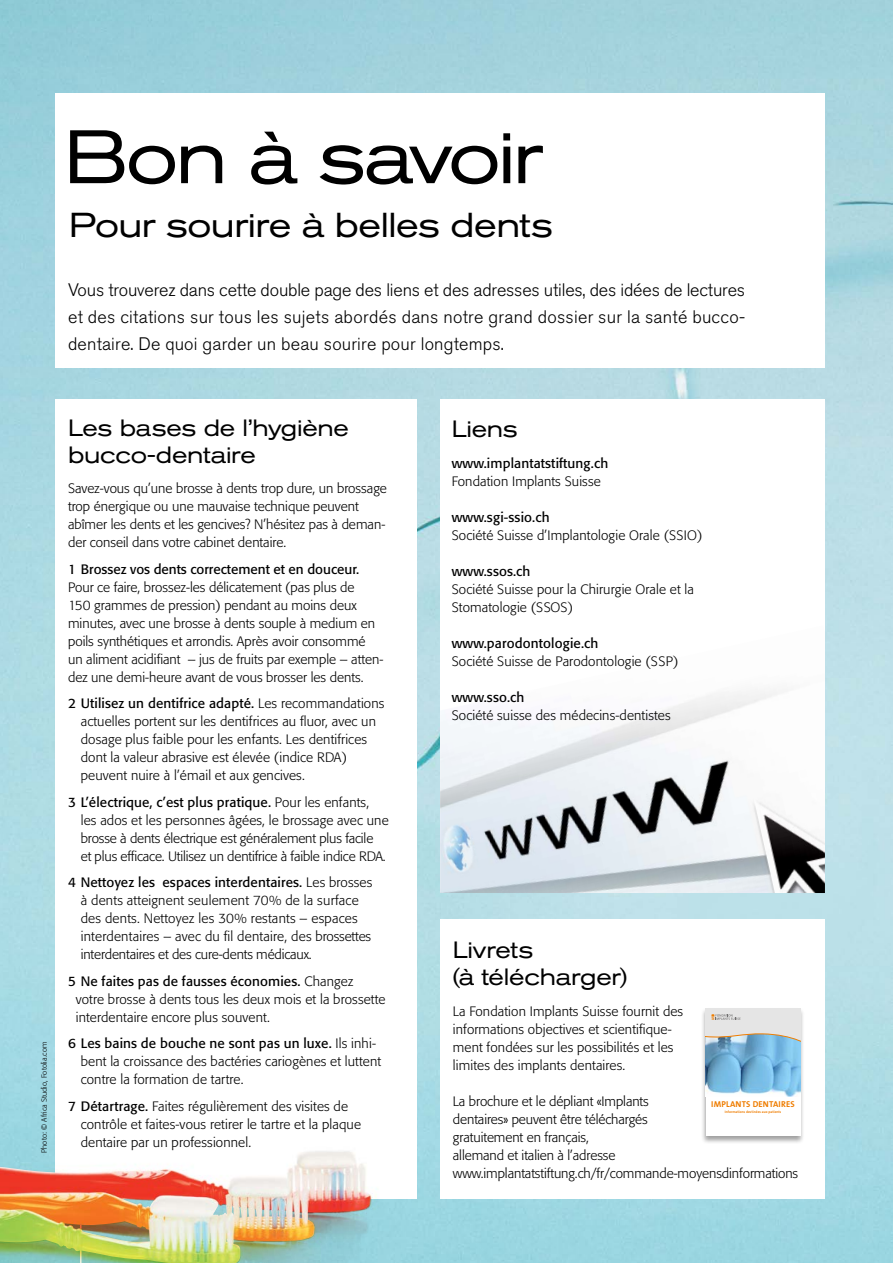
<style>
.page{position:relative;width:893px;height:1263px;background:#fff}
.page>*{position:absolute;margin:0;border:0;box-sizing:border-box;transform-origin:0 0}
.t1{font:expanded 74.85px "Akzidenz Grotesk Pro";letter-spacing:-.04em;color:#000;scale:.96 1}
.t2{font:expanded 34.35px "Akzidenz Grotesk Pro";letter-spacing:-.015em;color:#000;scale:.96 1}
.t3{font:expanded 23.4px/27px "Akzidenz Grotesk Pro";letter-spacing:-.015em;color:#000;scale:.96 1}
.t4{font:300 18px/27px "Akzidenz Grotesk Pro";letter-spacing:.01em;color:#000;text-align:justify}
.t5{font:300 13.5px/18px "Formata Pro";letter-spacing:.01em;color:#000}
.t6{font:300 13.5px/18px "Formata Pro";letter-spacing:-.01em;color:#000}
.t7{font:13.5px "Formata Pro";letter-spacing:.01em;color:#000}
.t8{font:700 8.55px "The Sans";letter-spacing:.02em;color:#ef7d00}
.t9{font:300 7.5px "Formata Pro";letter-spacing:.01em;color:#000}
.t10{font:700 3.6px "The Sans";letter-spacing:.01em;color:#ef7d00}
.s1{font-weight:400}
</style>
<div class="page">
<img style="left:0;top:0;width:893px;height:1263px">
<div style="left:440px;top:400px;width:385px;height:493px;background:#fff"></div>
<img style="left:440px;top:690px;width:385px;height:203px">
<div style="left:55px;top:400px;width:362px;height:799px;background:#fff"></div>
<div style="left:55px;top:94px;width:770px;height:274px;background:#fff"></div>
<div style="left:440px;top:919px;width:385px;height:280px;background:#fff"></div>
<div style="left:701px;top:1007px;width:104px;height:137px;background:#000;opacity:.37"></div>
<div style="left:706px;top:1008px;width:94px;height:128px;background:#fff"></div>
<img style="left:706px;top:1050px;width:94px;height:46px">
<svg style="left:706px;top:1008px;width:94px;height:42px"></svg>
<img style="left:0;top:1072px;width:385px;height:191px">
<img style="left:0;top:1137px;width:371px;height:126px">
<h1 class="t1" style="left:64px;top:108px;width:500px">Bon à savoir</h1>
<h2 class="t2" style="left:69px;top:203px;width:506px">Pour sourire à belles dents</h2>
<p class="t4" style="left:68px;top:276px;width:679px">Vous trouverez dans cette double page des liens et des adresses utiles, des idées de lectures et des citations sur tous les sujets abordés dans notre grand dossier sur la santé bucco&shy;dentaire. De quoi garder un beau sourire pour longtemps.</p>
<p class="t9" style="left:39px;top:1153px;width:113px;rotate:-90deg">Photo: © Africa Studio, Fotolia.com</p>
<h3 class="t3" style="left:68px;top:414px;width:294px">Les bases de l’hygiène bucco-dentaire</h3>
<p class="t5" style="left:68px;top:480px;width:320px">Savez-vous qu’une brosse à dents trop dure, un brossage trop énergique ou une mauvaise technique peuvent abîmer les dents et les gencives? N’hésitez pas à deman&shy;der conseil dans votre cabinet dentaire.</p>
<p class="t7" style="left:68px;top:560px;width:293px">1 Brossez vos dents correctement et en douceur.</p>
<p class="t5" style="left:68px;top:578px;width:317px">Pour ce faire, brossez-les délicatement (pas plus de<br>150 grammes de pression) pendant au moins deux minutes, avec une brosse à dents souple à medium en poils synthétiques et arrondis. Après avoir consommé un aliment acidifiant – jus de fruits par exemple – atten&shy;dez une demi-heure avant de vous brosser les dents.</p>
<p class="t5" style="left:81px;top:695px;width:305px;text-indent:-13px"><span class="s1">2 Utilisez un dentifrice adapté.</span> Les recommandations actuelles portent sur les dentifrices au fluor, avec un dosage plus faible pour les enfants. Les dentifrices dont la valeur abrasive est élevée (indice RDA) peuvent nuire à l’émail et aux gencives.</p>
<p class="t6" style="left:81px;top:793px;width:309px;text-indent:-13px"><span class="s1">3 L’électrique, c’est plus pratique.</span> Pour les enfants,<br>les ados et les personnes âgées, le brossage avec une brosse à dents électrique est généralement plus facile<br>et plus efficace. Utilisez un dentifrice à faible indice RDA.</p>
<p class="t5" style="left:81px;top:874px;width:293px;text-indent:-13px"><span class="s1">4 Nettoyez les espaces interdentaires.</span> Les brosses à dents atteignent seulement 70% de la surface des dents. Nettoyez les 30% restants – espaces interdentaires – avec du fil dentaire, des brossettes interdentaires et des cure-dents médicaux.</p>
<p class="t5" style="left:76px;top:972px;width:311px;text-indent:-8px"><span class="s1">5 Ne faites pas de fausses économies.</span> Changez<br>votre brosse à dents tous les deux mois et la brossette interdentaire encore plus souvent.</p>
<p class="t5" style="left:81px;top:1035px;width:302px;text-indent:-13px"><span class="s1">6 Les bains de bouche ne sont pas un luxe.</span> Ils inhi&shy;bent la croissance des bactéries cariogènes et luttent contre la formation de tartre.</p>
<p class="t5" style="left:81px;top:1097px;width:282px;text-indent:-13px"><span class="s1">7 Détartrage.</span> Faites régulièrement des visites de contrôle et faites-vous retirer le tartre et la plaque dentaire par un professionnel.</p>
<h3 class="t3" style="left:452px;top:415px;width:70px">Liens</h3>
<p class="t7" style="left:452px;top:454px;width:158px">www.implantatstiftung.ch</p>
<p class="t5" style="left:452px;top:472px;width:151px">Fondation Implants Suisse</p>
<p class="t7" style="left:452px;top:508px;width:99px">www.sgi-ssio.ch</p>
<p class="t5" style="left:452px;top:526px;width:252px">Société Suisse d’Implantologie Orale (SSIO)</p>
<p class="t7" style="left:452px;top:562px;width:80px">www.ssos.ch</p>
<p class="t5" style="left:452px;top:580px;width:244px">Société Suisse pour la Chirurgie Orale et la<br>Stomatologie (SSOS)</p>
<p class="t7" style="left:452px;top:634px;width:148px">www.parodontologie.ch</p>
<p class="t5" style="left:452px;top:652px;width:228px">Société Suisse de Parodontologie (SSP)</p>
<p class="t7" style="left:452px;top:688px;width:74px">www.sso.ch</p>
<p class="t5" style="left:452px;top:706px;width:220px">Société suisse des médecins-dentistes</p>
<h3 class="t3" style="left:453px;top:936px;width:183px">Livrets<br>(à télécharger)</h3>
<p class="t5" style="left:453px;top:1002px;width:232px">La Fondation Implants Suisse fournit des informations objectives et scientifique&shy;ment fondées sur les possibilités et les limites des implants dentaires.</p>
<p class="t5" style="left:453px;top:1092px;width:347px">La brochure et le dépliant «Implants<br>dentaires» peuvent être téléchargés<br>gratuitement en français,<br>allemand et italien à l’adresse www.implantatstiftung.ch/fr/commande-moyensdinformations</p>
<p class="t8" style="left:711px;top:1097px;width:85px">IMPLANTS DENTAIRES</p>
<p class="t10" style="left:725px;top:1108px;width:58px">Informations destinées aux patients</p>
</div>
